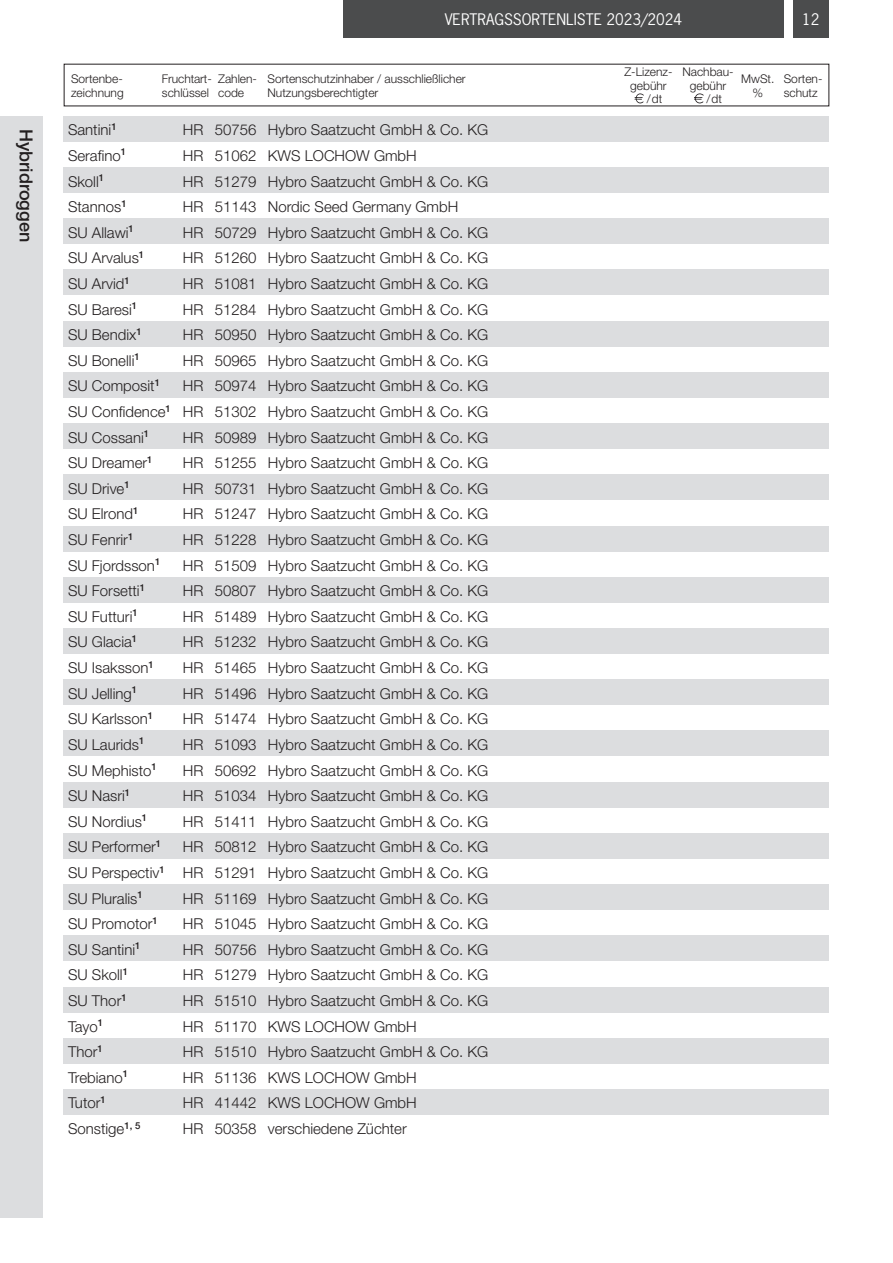
<style>
.page{position:relative;width:893px;height:1263px;background:#fff}
.page>*{position:absolute;margin:0;border:0;box-sizing:border-box;transform-origin:0 0}
.t1{font:500 18px "Helvetica Neue";color:#231f20}
.t2{font:300 15px/25.7px "Helvetica Neue";color:#231f20;text-align:justify}
.t3{font:15px "Porsche News Gothic";color:#fff}
.t4{font:300 12px/13.5px "Helvetica Neue";color:#231f20}
</style>
<div class="page">
<svg style="left:694px;top:94px;width:9px;height:9px"></svg>
<svg style="left:635px;top:94px;width:8px;height:9px"></svg>
<div style="left:0;top:116px;width:43px;height:1101px;background:#dcdddf"></div>
<div style="left:64px;top:1089px;width:765px;height:26px;background:#dcdddf"></div>
<div style="left:64px;top:1038px;width:765px;height:25px;background:#dcdddf"></div>
<div style="left:64px;top:987px;width:765px;height:25px;background:#dcdddf"></div>
<div style="left:64px;top:935px;width:765px;height:26px;background:#dcdddf"></div>
<div style="left:64px;top:884px;width:765px;height:26px;background:#dcdddf"></div>
<div style="left:64px;top:833px;width:765px;height:26px;background:#dcdddf"></div>
<div style="left:64px;top:782px;width:765px;height:25px;background:#dcdddf"></div>
<div style="left:64px;top:731px;width:765px;height:25px;background:#dcdddf"></div>
<div style="left:64px;top:679px;width:765px;height:26px;background:#dcdddf"></div>
<div style="left:64px;top:628px;width:765px;height:26px;background:#dcdddf"></div>
<div style="left:64px;top:577px;width:765px;height:25px;background:#dcdddf"></div>
<div style="left:64px;top:526px;width:765px;height:25px;background:#dcdddf"></div>
<div style="left:64px;top:474px;width:765px;height:26px;background:#dcdddf"></div>
<div style="left:64px;top:423px;width:765px;height:26px;background:#dcdddf"></div>
<div style="left:64px;top:372px;width:765px;height:26px;background:#dcdddf"></div>
<div style="left:64px;top:321px;width:765px;height:25px;background:#dcdddf"></div>
<div style="left:64px;top:270px;width:765px;height:25px;background:#dcdddf"></div>
<div style="left:64px;top:218px;width:765px;height:26px;background:#dcdddf"></div>
<div style="left:64px;top:167px;width:765px;height:26px;background:#dcdddf"></div>
<div style="left:64px;top:116px;width:765px;height:26px;background:#dcdddf"></div>
<div style="left:792px;top:0;width:37px;height:38px;background:#4b4c4d"></div>
<div style="left:343px;top:0;width:441px;height:38px;background:#4b4c4d"></div>
<p class="t1" style="left:37px;top:129px;width:115px;rotate:90deg">Hybridroggen</p>
<p class="t3" style="left:445px;top:10px;width:239px">VERTRAGSSORTENLISTE 2023/2024</p>
<p class="t3" style="left:802px;top:10px;width:19px">1 21</p>
<p class="t4" style="left:624px;top:65px;width:50px">Z-Lizenz-</p>
<p class="t4" style="left:630px;top:78px;width:38px">gebühr</p>
<p class="t4" style="left:647px;top:92px;width:17px">/dt</p>
<p class="t4" style="left:682px;top:65px;width:53px">Nachbau-</p>
<p class="t4" style="left:690px;top:78px;width:38px">gebühr</p>
<p class="t4" style="left:706px;top:92px;width:17px">/dt</p>
<p class="t4" style="left:71px;top:72px;width:54px">Sortenbe&shy;zeichnung</p>
<p class="t4" style="left:218px;top:72px;width:40px">Zahlen&shy;code</p>
<p class="t4" style="left:267px;top:72px;width:200px">Sortenschutzinhaber / ausschließlicher<br>Nutzungsberechtigter</p>
<p class="t4" style="left:741px;top:72px;width:35px;text-align:center">MwSt. %</p>
<p class="t4" style="left:784px;top:72px;width:40px">Sorten&shy;schutz</p>
<p class="t4" style="left:162px;top:72px;width:51px">Fruchtart&shy;schlüssel</p>
<p class="t2" style="left:68px;top:117px;width:50px">Santini<sup>1</sup></p>
<p class="t2" style="left:183px;top:117px;width:307px">HR 50756 Hybro Saatzucht GmbH &amp; Co. KG</p>
<p class="t2" style="left:68px;top:142px;width:60px">Serafino<sup>1</sup></p>
<p class="t2" style="left:183px;top:142px;width:235px">HR 51062 KWS LOCHOW GmbH</p>
<p class="t2" style="left:68px;top:168px;width:38px">Skoll<sup>1</sup></p>
<p class="t2" style="left:183px;top:168px;width:307px">HR 51279 Hybro Saatzucht GmbH &amp; Co. KG</p>
<p class="t2" style="left:68px;top:194px;width:60px">Stannos<sup>1</sup></p>
<p class="t2" style="left:183px;top:194px;width:277px">HR 51143 Nordic Seed Germany GmbH</p>
<p class="t2" style="left:68px;top:219px;width:67px">SU Allawi<sup>1</sup></p>
<p class="t2" style="left:183px;top:219px;width:307px">HR 50729 Hybro Saatzucht GmbH &amp; Co. KG</p>
<p class="t2" style="left:68px;top:245px;width:78px">SU Arvalus<sup>1</sup></p>
<p class="t2" style="left:183px;top:245px;width:307px">HR 51260 Hybro Saatzucht GmbH &amp; Co. KG</p>
<p class="t2" style="left:68px;top:270px;width:63px">SU Arvid<sup>1</sup></p>
<p class="t2" style="left:183px;top:270px;width:307px">HR 51081 Hybro Saatzucht GmbH &amp; Co. KG</p>
<p class="t2" style="left:68px;top:296px;width:71px">SU Baresi<sup>1</sup></p>
<p class="t2" style="left:183px;top:296px;width:307px">HR 51284 Hybro Saatzucht GmbH &amp; Co. KG</p>
<p class="t2" style="left:68px;top:322px;width:75px">SU Bendix<sup>1</sup></p>
<p class="t2" style="left:183px;top:322px;width:307px">HR 50950 Hybro Saatzucht GmbH &amp; Co. KG</p>
<p class="t2" style="left:68px;top:347px;width:73px">SU Bonelli<sup>1</sup></p>
<p class="t2" style="left:183px;top:347px;width:307px">HR 50965 Hybro Saatzucht GmbH &amp; Co. KG</p>
<p class="t2" style="left:68px;top:373px;width:93px">SU Composit<sup>1</sup></p>
<p class="t2" style="left:68px;top:373px;width:422px;text-indent:115px">HR 50974 Hybro Saatzucht GmbH &amp; Co. KG SU Confidence<sup>1</sup> HR 51302 Hybro Saatzucht GmbH &amp; Co. KG SU Cossani<sup>1</sup></p>
<p class="t2" style="left:183px;top:424px;width:307px">HR 50989 Hybro Saatzucht GmbH &amp; Co. KG</p>
<p class="t2" style="left:68px;top:450px;width:86px">SU Dreamer<sup>1</sup></p>
<p class="t2" style="left:183px;top:450px;width:307px">HR 51255 Hybro Saatzucht GmbH &amp; Co. KG</p>
<p class="t2" style="left:68px;top:475px;width:63px">SU Drive<sup>1</sup></p>
<p class="t2" style="left:183px;top:475px;width:307px">HR 50731 Hybro Saatzucht GmbH &amp; Co. KG</p>
<p class="t2" style="left:68px;top:501px;width:72px">SU Elrond<sup>1</sup></p>
<p class="t2" style="left:183px;top:501px;width:307px">HR 51247 Hybro Saatzucht GmbH &amp; Co. KG</p>
<p class="t2" style="left:68px;top:526px;width:67px">SU Fenrir<sup>1</sup></p>
<p class="t2" style="left:183px;top:526px;width:307px">HR 51228 Hybro Saatzucht GmbH &amp; Co. KG</p>
<p class="t2" style="left:68px;top:552px;width:94px">SU Fjordsson<sup>1</sup></p>
<p class="t2" style="left:183px;top:552px;width:307px">HR 51509 Hybro Saatzucht GmbH &amp; Co. KG</p>
<p class="t2" style="left:68px;top:578px;width:78px">SU Forsetti<sup>1</sup></p>
<p class="t2" style="left:183px;top:578px;width:307px">HR 50807 Hybro Saatzucht GmbH &amp; Co. KG</p>
<p class="t2" style="left:68px;top:603px;width:71px">SU Futturi<sup>1</sup></p>
<p class="t2" style="left:183px;top:603px;width:307px">HR 51489 Hybro Saatzucht GmbH &amp; Co. KG</p>
<p class="t2" style="left:68px;top:629px;width:71px">SU Glacia<sup>1</sup></p>
<p class="t2" style="left:183px;top:629px;width:307px">HR 51232 Hybro Saatzucht GmbH &amp; Co. KG</p>
<p class="t2" style="left:68px;top:655px;width:87px">SU Isaksson<sup>1</sup></p>
<p class="t2" style="left:183px;top:655px;width:307px">HR 51465 Hybro Saatzucht GmbH &amp; Co. KG</p>
<p class="t2" style="left:68px;top:680px;width:71px">SU Jelling<sup>1</sup></p>
<p class="t2" style="left:183px;top:680px;width:307px">HR 51496 Hybro Saatzucht GmbH &amp; Co. KG</p>
<p class="t2" style="left:68px;top:706px;width:87px">SU Karlsson<sup>1</sup></p>
<p class="t2" style="left:183px;top:706px;width:307px">HR 51474 Hybro Saatzucht GmbH &amp; Co. KG</p>
<p class="t2" style="left:68px;top:731px;width:78px">SU Laurids<sup>1</sup></p>
<p class="t2" style="left:183px;top:731px;width:307px">HR 51093 Hybro Saatzucht GmbH &amp; Co. KG</p>
<p class="t2" style="left:68px;top:757px;width:90px">SU Mephisto<sup>1</sup></p>
<p class="t2" style="left:183px;top:757px;width:307px">HR 50692 Hybro Saatzucht GmbH &amp; Co. KG</p>
<p class="t2" style="left:68px;top:783px;width:64px">SU Nasri<sup>1</sup></p>
<p class="t2" style="left:183px;top:783px;width:307px">HR 51034 Hybro Saatzucht GmbH &amp; Co. KG</p>
<p class="t2" style="left:68px;top:808px;width:81px">SU Nordius<sup>1</sup></p>
<p class="t2" style="left:183px;top:808px;width:307px">HR 51411 Hybro Saatzucht GmbH &amp; Co. KG</p>
<p class="t2" style="left:68px;top:834px;width:95px">SU Performer<sup>1</sup></p>
<p class="t2" style="left:68px;top:834px;width:422px;text-indent:115px">HR 50812 Hybro Saatzucht GmbH &amp; Co. KG SU Perspectiv<sup>1</sup> HR 51291 Hybro Saatzucht GmbH &amp; Co. KG SU Pluralis<sup>1</sup></p>
<p class="t2" style="left:183px;top:885px;width:307px">HR 51169 Hybro Saatzucht GmbH &amp; Co. KG</p>
<p class="t2" style="left:68px;top:911px;width:91px">SU Promotor<sup>1</sup></p>
<p class="t2" style="left:183px;top:911px;width:307px">HR 51045 Hybro Saatzucht GmbH &amp; Co. KG</p>
<p class="t2" style="left:68px;top:936px;width:74px">SU Santini<sup>1</sup></p>
<p class="t2" style="left:183px;top:936px;width:307px">HR 50756 Hybro Saatzucht GmbH &amp; Co. KG</p>
<p class="t2" style="left:68px;top:962px;width:62px">SU Skoll<sup>1</sup></p>
<p class="t2" style="left:183px;top:962px;width:307px">HR 51279 Hybro Saatzucht GmbH &amp; Co. KG</p>
<p class="t2" style="left:68px;top:987px;width:60px">SU Thor<sup>1</sup></p>
<p class="t2" style="left:183px;top:987px;width:307px">HR 51510 Hybro Saatzucht GmbH &amp; Co. KG</p>
<p class="t2" style="left:68px;top:1013px;width:37px">Tayo<sup>1</sup></p>
<p class="t2" style="left:183px;top:1013px;width:235px">HR 51170 KWS LOCHOW GmbH</p>
<p class="t2" style="left:68px;top:1039px;width:36px">Thor<sup>1</sup></p>
<p class="t2" style="left:183px;top:1039px;width:307px">HR 51510 Hybro Saatzucht GmbH &amp; Co. KG</p>
<p class="t2" style="left:68px;top:1064px;width:62px">Trebiano<sup>1</sup></p>
<p class="t2" style="left:183px;top:1064px;width:235px">HR 51136 KWS LOCHOW GmbH</p>
<p class="t2" style="left:68px;top:1090px;width:39px">Tutor<sup>1</sup></p>
<p class="t2" style="left:183px;top:1090px;width:235px">HR 41442 KWS LOCHOW GmbH</p>
<p class="t2" style="left:68px;top:1115px;width:74px">Sonstige<sup>1,</sup> <sup>5</sup></p>
<p class="t2" style="left:183px;top:1115px;width:225px">HR 50358 verschiedene Züchter</p>
</div>
